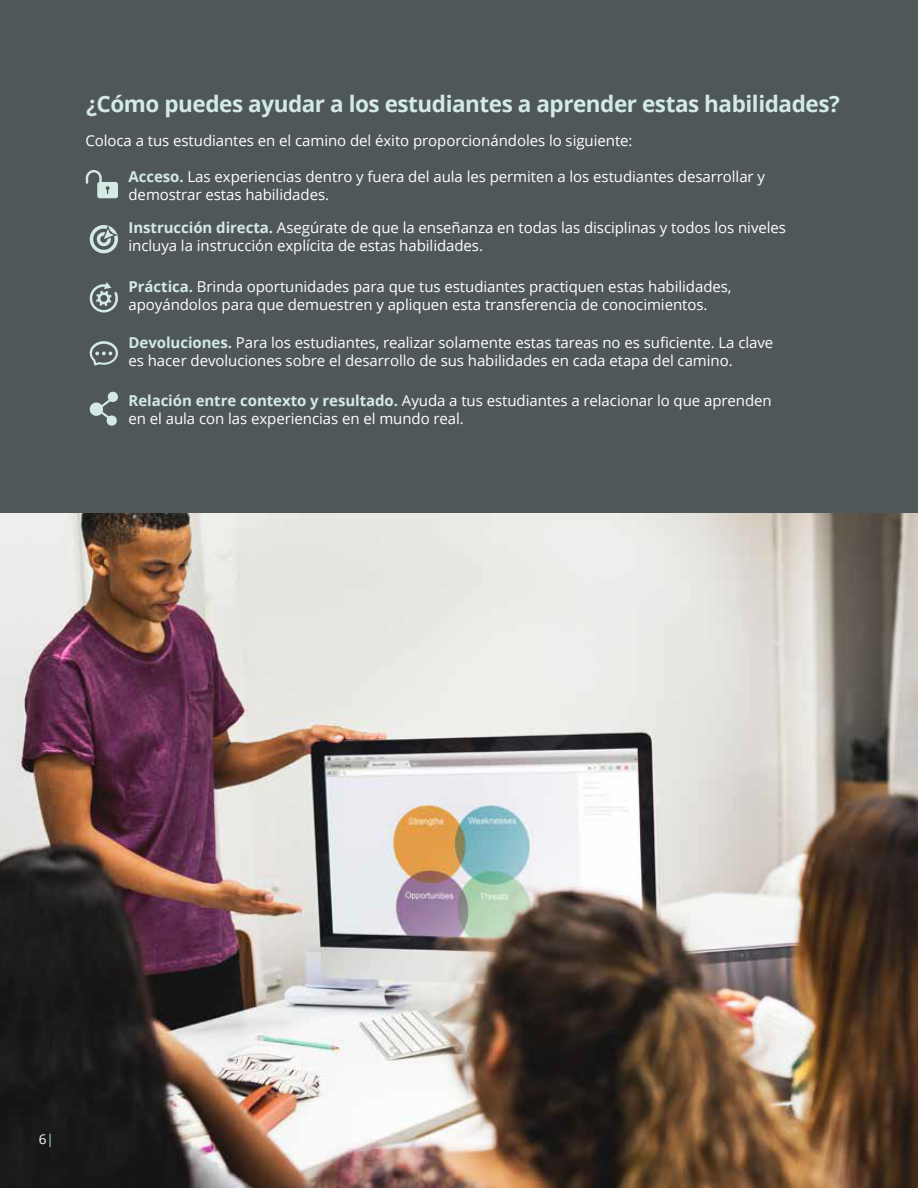
<style>
.page{position:relative;width:918px;height:1188px;background:#fff}
.page>*{position:absolute;margin:0;border:0;box-sizing:border-box;transform-origin:0 0}
.t1{font:700 22.5px "Open Sans";letter-spacing:-.02em;color:#d4eae4}
.t2{font:15px/18px "Open Sans";letter-spacing:-.005em;color:#fff}
.t3{font:13.5px "Open Sans";color:#fff}
.s1{font-weight:700;color:#d4eae4}
.s2{color:#b1ded6}
</style>
<div class="page">
<div style="left:0;top:0;width:918px;height:540px;background:#505759"></div>
<img style="left:0;top:513px;width:918px;height:675px">
<svg style="left:90px;top:341px;width:28px;height:25px"></svg>
<svg style="left:89px;top:391px;width:29px;height:35px"></svg>
<svg style="left:89px;top:282px;width:29px;height:31px"></svg>
<svg style="left:89px;top:225px;width:29px;height:29px"></svg>
<svg style="left:86px;top:170px;width:32px;height:28px"></svg>
<h1 class="t1" style="left:86px;top:88px;width:755px">¿Cómo puedes ayudar a los estudiantes a aprender estas habilidades?</h1>
<p class="t2" style="left:85px;top:131px;width:549px">Coloca a tus estudiantes en el camino del éxito proporcionándoles lo siguiente:</p>
<p class="t2" style="left:129px;top:167px;width:638px"><span class="s1">Acceso.</span> Las experiencias dentro y fuera del aula les permiten a los estudiantes desarrollar y demostrar estas habilidades.</p>
<p class="t2" style="left:129px;top:218px;width:659px"><span class="s1">Instrucción directa.</span> Asegúrate de que la enseñanza en todas las disciplinas y todos los niveles incluya la instrucción explícita de estas habilidades.</p>
<p class="t2" style="left:129px;top:277px;width:605px"><span class="s1">Práctica.</span> Brinda oportunidades para que tus estudiantes practiquen estas habilidades, apoyándolos para que demuestren y apliquen esta transferencia de conocimientos.</p>
<p class="t2" style="left:129px;top:333px;width:646px"><span class="s1">Devoluciones.</span> Para los estudiantes, realizar solamente estas tareas no es suficiente. La clave es hacer devoluciones sobre el desarrollo de sus habilidades en cada etapa del camino.</p>
<p class="t2" style="left:129px;top:391px;width:645px"><span class="s1">Relación entre contexto y resultado.</span> Ayuda a tus estudiantes a relacionar lo que aprenden en el aula con las experiencias en el mundo real.</p>
<p class="t3" style="left:39px;top:1130px;width:17px">6<span class="s2">|</span></p>
</div>
